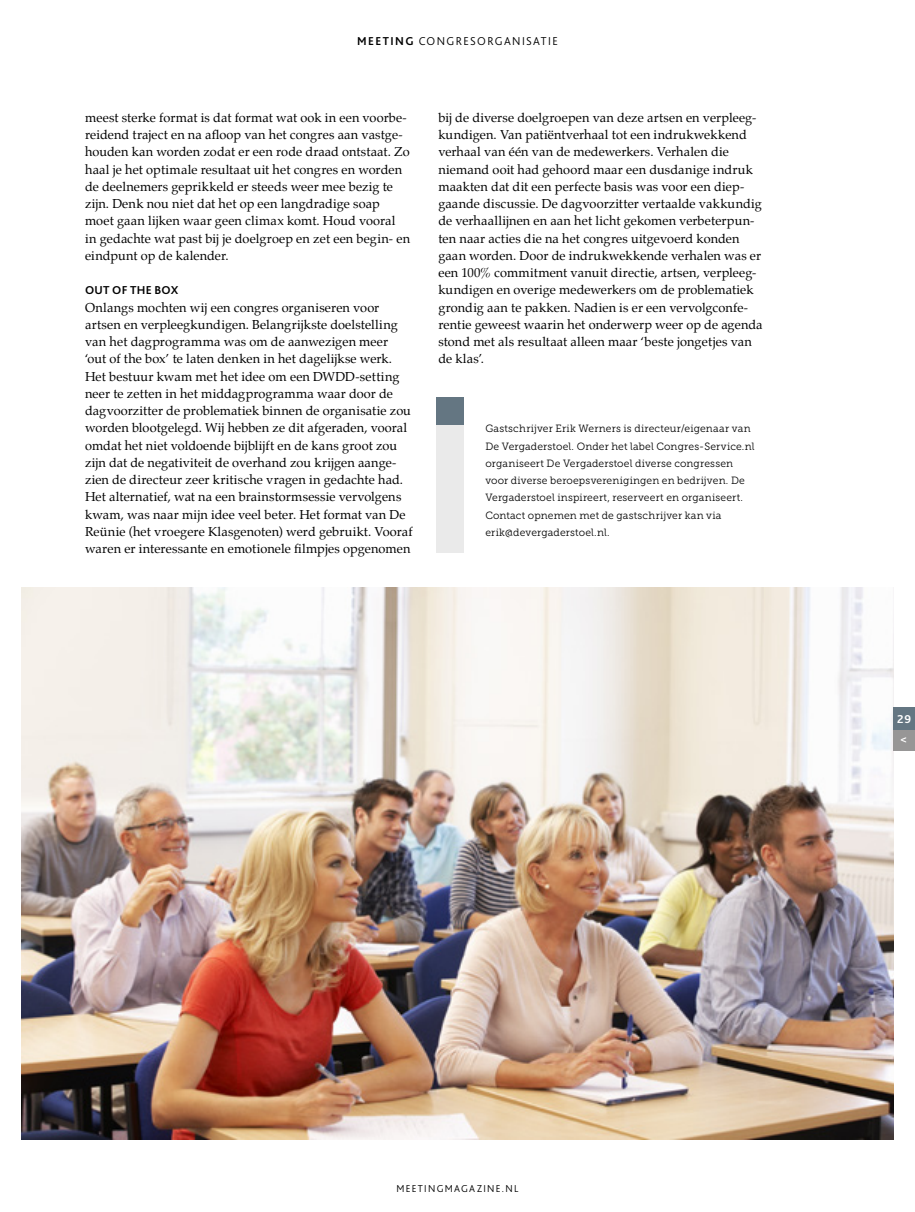
<style>
.page{position:relative;width:915px;height:1212px;background:#fff}
.page>*{position:absolute;margin:0;border:0;box-sizing:border-box;transform-origin:0 0}
.t1{font:12.75px/17.2px "Palatino";letter-spacing:.005em;color:#000}
.t2{font:300 12px "Bliss 2";letter-spacing:.12em;color:#000}
.t3{font:700 12px "Bliss 2";letter-spacing:.025em;color:#000}
.t4{font:700 12px/20.7px "Bliss 2";color:#fff}
.t5{font:10.5px/17.2px "Museo Slab 300";letter-spacing:.015em;color:#000}
.t6{font:300 10.5px "Bliss 2";letter-spacing:.125em;color:#000}
.s1{font-weight:700}
</style>
<div class="page">
<div style="left:436px;top:398px;width:27px;height:155px;background:#eaeaea"></div>
<img style="left:21px;top:587px;width:872px;height:552px">
<div style="left:436px;top:398px;width:27px;height:27px;background:#647682"></div>
<div style="left:892px;top:728px;width:22px;height:22px;background:#979696"></div>
<div style="left:892px;top:707px;width:22px;height:22px;background:#647682"></div>
<p class="t2" style="left:357px;top:33px;width:202px"><span class="s1">MEETING</span> CONGRESORGANISATIE</p>
<p class="t1" style="left:85px;top:109px;width:326px">meest sterke format is dat format wat ook in een voorbe&shy;reidend traject en na afloop van het congres aan vastge&shy;houden kan worden zodat er een rode draad ontstaat. Zo haal je het optimale resultaat uit het congres en worden de deelnemers geprikkeld er steeds weer mee bezig te zijn. Denk nou niet dat het op een langdradige soap moet gaan lijken waar geen climax komt. Houd vooral in gedachte wat past bij je doelgroep en zet een begin- en eindpunt op de kalender.</p>
<p class="t3" style="left:85px;top:283px;width:95px">OUT OF THE BOX</p>
<p class="t1" style="left:85px;top:298px;width:329px">Onlangs mochten wij een congres organiseren voor artsen en verpleegkundigen. Belangrijkste doelstelling van het dagprogramma was om de aanwezigen meer<br>‘out of the box’ te laten denken in het dagelijkse werk.<br>Het bestuur kwam met het idee om een DWDD-setting neer te zetten in het middagprogramma waar door de dagvoorzitter de problematiek binnen de organisatie zou worden blootgelegd. Wij hebben ze dit afgeraden, vooral omdat het niet voldoende bijblijft en de kans groot zou zijn dat de negativiteit de overhand zou krijgen aange&shy;zien de directeur zeer kritische vragen in gedachte had.<br>Het alternatief, wat na een brainstormsessie vervolgens kwam, was naar mijn idee veel beter. Het format van De Reünie (het vroegere Klasgenoten) werd gebruikt. Vooraf waren er interessante en emotionele filmpjes opgenomen</p>
<p class="t1" style="left:438px;top:109px;width:325px">bij de diverse doelgroepen van deze artsen en verpleeg&shy;kundigen. Van patiëntverhaal tot een indrukwekkend verhaal van één van de medewerkers. Verhalen die niemand ooit had gehoord maar een dusdanige indruk maakten dat dit een perfecte basis was voor een diep&shy;gaande discussie. De dagvoorzitter vertaalde vakkundig de verhaallijnen en aan het licht gekomen verbeterpun&shy;ten naar acties die na het congres uitgevoerd konden gaan worden. Door de indrukwekkende verhalen was er een 100% commitment vanuit directie, artsen, verpleeg&shy;kundigen en overige medewerkers om de problematiek grondig aan te pakken. Nadien is er een vervolgconfe&shy;rentie geweest waarin het onderwerp weer op de agenda stond met als resultaat alleen maar ‘beste jongetjes van de klas’.</p>
<p class="t5" style="left:485px;top:420px;width:270px">Gastschrijver Erik Werners is directeur/eigenaar van De Vergaderstoel. Onder het label Congres-Service.nl organiseert De Vergaderstoel diverse congressen voor diverse beroepsverenigingen en bedrijven. De Vergaderstoel inspireert, reserveert en organiseert.<br>Contact opnemen met de gastschrijver kan via erik@devergaderstoel.nl.</p>
<p class="t4" style="left:896px;top:708px;width:16px">29 &lt;</p>
<p class="t6" style="left:396px;top:1182px;width:123px">MEETINGMAGAZINE.NL</p>
</div>
